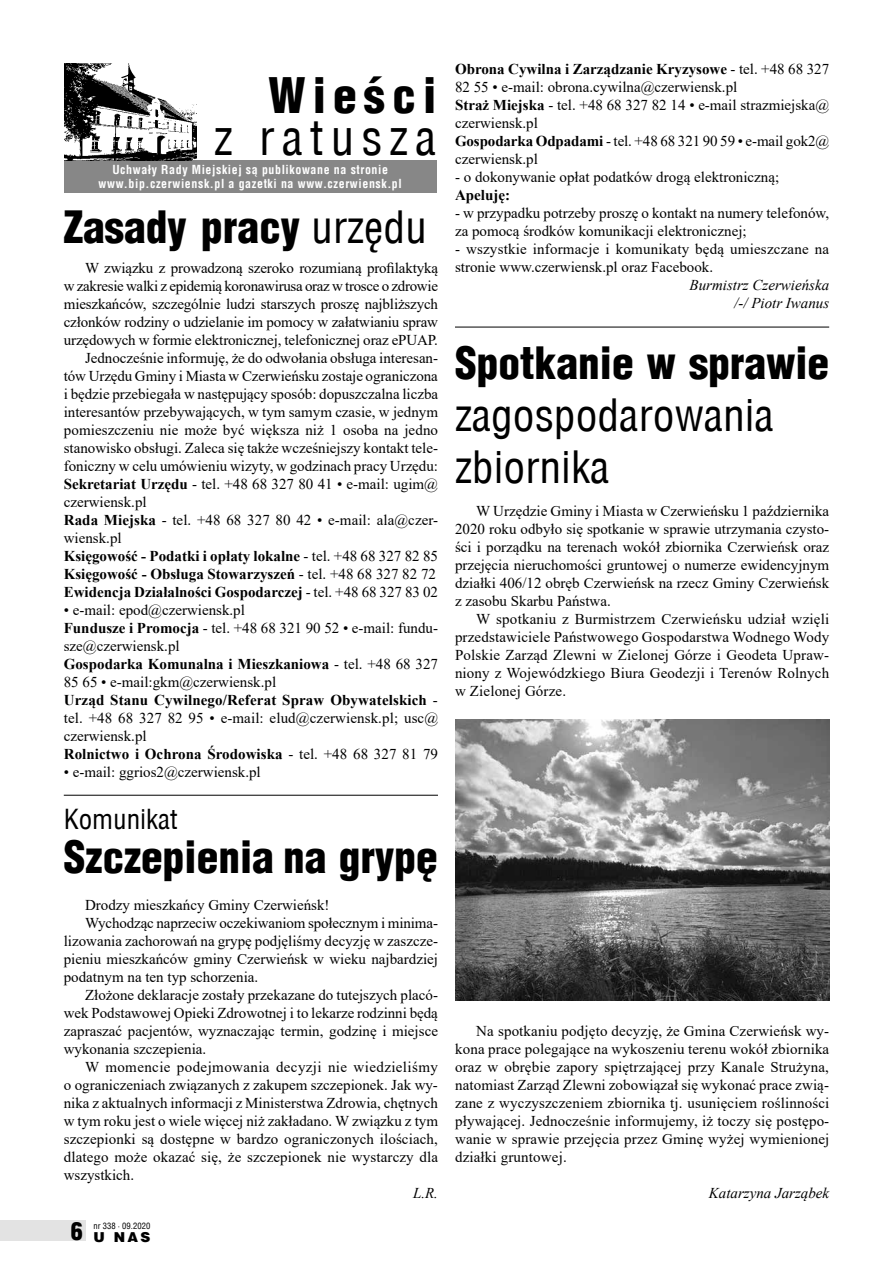
<style>
.page{position:relative;width:893px;height:1263px;background:#fff}
.page>*{position:absolute;margin:0;border:0;box-sizing:border-box;transform-origin:0 0}
.t1{font:47.85px "Switzerland Condensed";letter-spacing:.15em;color:#000}
.t2{font:900 47.85px "Switzerland Cond";letter-spacing:.15em;color:#000}
.t3{font:900 43.5px "Switzerland Cond";color:#000}
.t4{font:43.5px/52.2px "Switzerland Condensed";color:#000}
.t5{font:27px "Switzerland Condensed";color:#000}
.t6{font:900 24px "Switzerland Cond";color:#000}
.t7{font:15px/18px "Times New Roman";color:#000}
.t8{font:700 15px "Times New Roman";color:#000}
.t9{font:italic 15px/18px "Times New Roman";color:#000;text-align:right}
.t10{font:15px "Times New Roman";letter-spacing:-.02em;color:#000}
.t11{font:15px "Times New Roman";letter-spacing:.025em;color:#000}
.t12{font:900 13.65px "Switzerland";color:#000}
.t13{font:700 12px/14.4px "Switzerland Condensed";letter-spacing:.05em;color:#fff;text-align:center}
.t14{font:8.55px "Switzerland Condensed";letter-spacing:.01em;color:#000}
.s1{font-family:"Switzerland Condensed";font-weight:400}
.s2{font-weight:700}
.s3{font-weight:400}
</style>
<div class="page">
<img style="left:455px;top:720px;width:374px;height:280px">
<div style="left:65px;top:161px;width:372px;height:32px;background:#878787"></div>
<img style="left:64px;top:64px;width:133px;height:97px">
<hr style="left:64px;top:795px;width:374px;height:1px;background:#000">
<hr style="left:455px;top:327px;width:374px;height:1px;background:#000">
<div style="left:0;top:1220px;width:85px;height:20px;background:#e3e3e3"></div>
<h1 class="t2" style="left:268px;top:65px;width:169px">Wieści</h1>
<h1 class="t1" style="left:214px;top:110px;width:224px">z ratusza</h1>
<p class="t13" style="left:99px;top:162px;width:305px">Uchwały Rady Miejskiej są publikowane na stronie www.bip.czerwiensk.pl a gazetki na www.czerwiensk.pl</p>
<h2 class="t3" style="left:64px;top:199px;width:365px">Zasady pracy <span class="s1">urzędu</span></h2>
<p class="t7" style="left:85px;top:258px;width:355px">W związku z prowadzoną szeroko rozumianą profilaktyką</p>
<p class="t10" style="left:64px;top:275px;width:376px">w zakresie walki z epidemią koronawirusa oraz w trosce o zdrowie</p>
<p class="t7" style="left:64px;top:294px;width:376px">mieszkańców, szczególnie ludzi starszych proszę najbliższych</p>
<p class="t7" style="left:64px;top:312px;width:376px">członków rodziny o udzielanie im pomocy w załatwianiu spraw</p>
<p class="t7" style="left:64px;top:330px;width:376px">urzędowych w formie elektronicznej, telefonicznej oraz ePUAP.</p>
<p class="t7" style="left:85px;top:348px;width:354px">Jednocześnie informuję, że do odwołania obsługa interesan-</p>
<p class="t7" style="left:64px;top:366px;width:376px">tów Urzędu Gminy i Miasta w Czerwieńsku zostaje ograniczona</p>
<p class="t7" style="left:64px;top:384px;width:376px">i będzie przebiegała w następujący sposób: dopuszczalna liczba</p>
<p class="t7" style="left:64px;top:402px;width:376px">interesantów przebywających, w tym samym czasie, w jednym</p>
<p class="t7" style="left:64px;top:420px;width:376px">pomieszczeniu nie może być większa niż 1 osoba na jedno</p>
<p class="t7" style="left:64px;top:438px;width:376px">stanowisko obsługi. Zaleca się także wcześniejszy kontakt tele-</p>
<p class="t7" style="left:64px;top:456px;width:376px">foniczny w celu umówieniu wizyty, w godzinach pracy Urzędu:</p>
<p class="t7" style="left:64px;top:474px;width:376px"><span class="s2">Sekretariat Urzędu</span> - tel. +48 68 327 80 41 • e-mail: ugim@</p>
<p class="t7" style="left:64px;top:492px;width:84px">czerwiensk.pl</p>
<p class="t7" style="left:64px;top:510px;width:376px"><span class="s2">Rada Miejska</span> - tel. +48 68 327 80 42 • e-mail: ala@czer-</p>
<p class="t7" style="left:64px;top:528px;width:59px">wiensk.pl</p>
<p class="t8" style="left:64px;top:545px;width:376px">Księgowość - Podatki i opłaty lokalne <span class="s3">- tel. +48 68 327 82 85</span></p>
<p class="t8" style="left:64px;top:563px;width:374px">Księgowość - Obsługa Stowarzyszeń <span class="s3">- tel. +48 68 327 82 72</span></p>
<p class="t8" style="left:64px;top:581px;width:376px">Ewidencja Działalności Gospodarczej <span class="s3">- tel. +48 68 327 83 02</span></p>
<p class="t7" style="left:64px;top:600px;width:376px">• e-mail: epod@czerwiensk.pl<br><span class="s2">Fundusze i Promocja</span> - tel. +48 68 321 90 52 • e-mail: fundu&shy;sze@czerwiensk.pl<br><span class="s2">Gospodarka Komunalna i Mieszkaniowa</span> - tel. +48 68 327<br>85 65 • e-mail:gkm@czerwiensk.pl<br><span class="s2">Urząd Stanu Cywilnego/Referat Spraw Obywatelskich</span> - tel. +48 68 327 82 95 • e-mail: elud@czerwiensk.pl; usc@ czerwiensk.pl<br><span class="s2">Rolnictwo i Ochrona Środowiska</span> - tel. +48 68 327 81 79</p>
<p class="t7" style="left:64px;top:762px;width:198px">• e-mail: ggrios2@czerwiensk.pl</p>
<h3 class="t5" style="left:64px;top:803px;width:115px">Komunikat</h3>
<h2 class="t3" style="left:64px;top:829px;width:376px">Szczepienia na grypę</h2>
<p class="t7" style="left:85px;top:895px;width:246px">Drodzy mieszkańcy Gminy Czerwieńsk!</p>
<p class="t7" style="left:85px;top:913px;width:354px">Wychodząc naprzeciw oczekiwaniom społecznym i minima-</p>
<p class="t7" style="left:64px;top:931px;width:376px">lizowania zachorowań na grypę podjęliśmy decyzję w zaszcze-</p>
<p class="t7" style="left:64px;top:949px;width:376px">pieniu mieszkańców gminy Czerwieńsk w wieku najbardziej</p>
<p class="t7" style="left:64px;top:967px;width:196px">podatnym na ten typ schorzenia.</p>
<p class="t7" style="left:85px;top:985px;width:354px">Złożone deklaracje zostały przekazane do tutejszych placó-</p>
<p class="t7" style="left:64px;top:1003px;width:376px">wek Podstawowej Opieki Zdrowotnej i to lekarze rodzinni będą</p>
<p class="t7" style="left:64px;top:1021px;width:376px">zapraszać pacjentów, wyznaczając termin, godzinę i miejsce</p>
<p class="t7" style="left:64px;top:1039px;width:144px">wykonania szczepienia.</p>
<p class="t11" style="left:85px;top:1056px;width:354px">W momencie podejmowania decyzji nie wiedzieliśmy</p>
<p class="t7" style="left:64px;top:1075px;width:376px">o ograniczeniach związanych z zakupem szczepionek. Jak wy-</p>
<p class="t7" style="left:64px;top:1093px;width:376px">nika z aktualnych informacji z Ministerstwa Zdrowia, chętnych</p>
<p class="t7" style="left:64px;top:1111px;width:376px">w tym roku jest o wiele więcej niż zakładano. W związku z tym</p>
<p class="t7" style="left:64px;top:1129px;width:376px">szczepionki są dostępne w bardzo ograniczonych ilościach,</p>
<p class="t7" style="left:64px;top:1147px;width:376px">dlatego może okazać się, że szczepionek nie wystarczy dla</p>
<p class="t7" style="left:64px;top:1165px;width:72px">wszystkich.</p>
<p class="t9" style="left:413px;top:1183px;width:27px">L.R.</p>
<h3 class="t6" style="left:71px;top:1215px;width:13px">6</h3>
<p class="t14" style="left:93px;top:1220px;width:59px">nr 338 • 09.2020</p>
<p class="t12" style="left:93px;top:1229px;width:59px">U NAS</p>
<p class="t7" style="left:455px;top:59px;width:376px"><span class="s2">Obrona Cywilna i Zarządzanie Kryzysowe</span> - tel. +48 68 327<br>82 55 • e-mail: obrona.cywilna@czerwiensk.pl<br><span class="s2">Straż Miejska</span> - tel. +48 68 327 82 14 • e-mail strazmiejska@ czerwiensk.pl<br><span class="s2">Gospodarka Odpadami</span> - tel. +48 68 321 90 59 • e-mail gok2@ czerwiensk.pl</p>
<p class="t7" style="left:455px;top:167px;width:326px">- o dokonywanie opłat podatków drogą elektroniczną;</p>
<p class="t8" style="left:455px;top:184px;width:56px">Apeluję:</p>
<p class="t7" style="left:455px;top:203px;width:376px">- w przypadku potrzeby proszę o kontakt na numery telefonów, za pomocą środków komunikacji elektronicznej;</p>
<p class="t7" style="left:455px;top:239px;width:376px">- wszystkie informacje i komunikaty będą umieszczane na stronie www.czerwiensk.pl oraz Facebook.</p>
<p class="t9" style="left:690px;top:276px;width:141px">Burmistrz Czerwieńska /-/ Piotr Iwanus</p>
<h2 class="t3" style="left:455px;top:335px;width:376px">Spotkanie w sprawie</h2>
<h2 class="t4" style="left:455px;top:389px;width:320px">zagospodarowania zbiornika</h2>
<p class="t7" style="left:455px;top:501px;width:376px;text-align:justify;text-indent:21px">W Urzędzie Gminy i Miasta w Czerwieńsku 1 października 2020 roku odbyło się spotkanie w sprawie utrzymania czysto&shy;ści i porządku na terenach wokół zbiornika Czerwieńsk oraz przejęcia nieruchomości gruntowej o numerze ewidencyjnym działki 406/12 obręb Czerwieńsk na rzecz Gminy Czerwieńsk z zasobu Skarbu Państwa.</p>
<p class="t7" style="left:455px;top:609px;width:376px;text-align:justify;text-indent:21px">W spotkaniu z Burmistrzem Czerwieńsku udział wzięli przedstawiciele Państwowego Gospodarstwa Wodnego Wody Polskie Zarząd Zlewni w Zielonej Górze i Geodeta Upraw&shy;niony z Wojewódzkiego Biura Geodezji i Terenów Rolnych w Zielonej Górze.</p>
<p class="t7" style="left:455px;top:1022px;width:376px;text-align:justify;text-indent:21px">Na spotkaniu podjęto decyzję, że Gmina Czerwieńsk wy&shy;kona prace polegające na wykoszeniu terenu wokół zbiornika oraz w obrębie zapory spiętrzającej przy Kanale Strużyna, natomiast Zarząd Zlewni zobowiązał się wykonać prace zwią&shy;zane z wyczyszczeniem zbiornika tj. usunięciem roślinności pływającej. Jednocześnie informujemy, iż toczy się postępo&shy;wanie w sprawie przejęcia przez Gminę wyżej wymienionej działki gruntowej.</p>
<p class="t9" style="left:709px;top:1184px;width:122px">Katarzyna Jarząbek</p>
</div>
